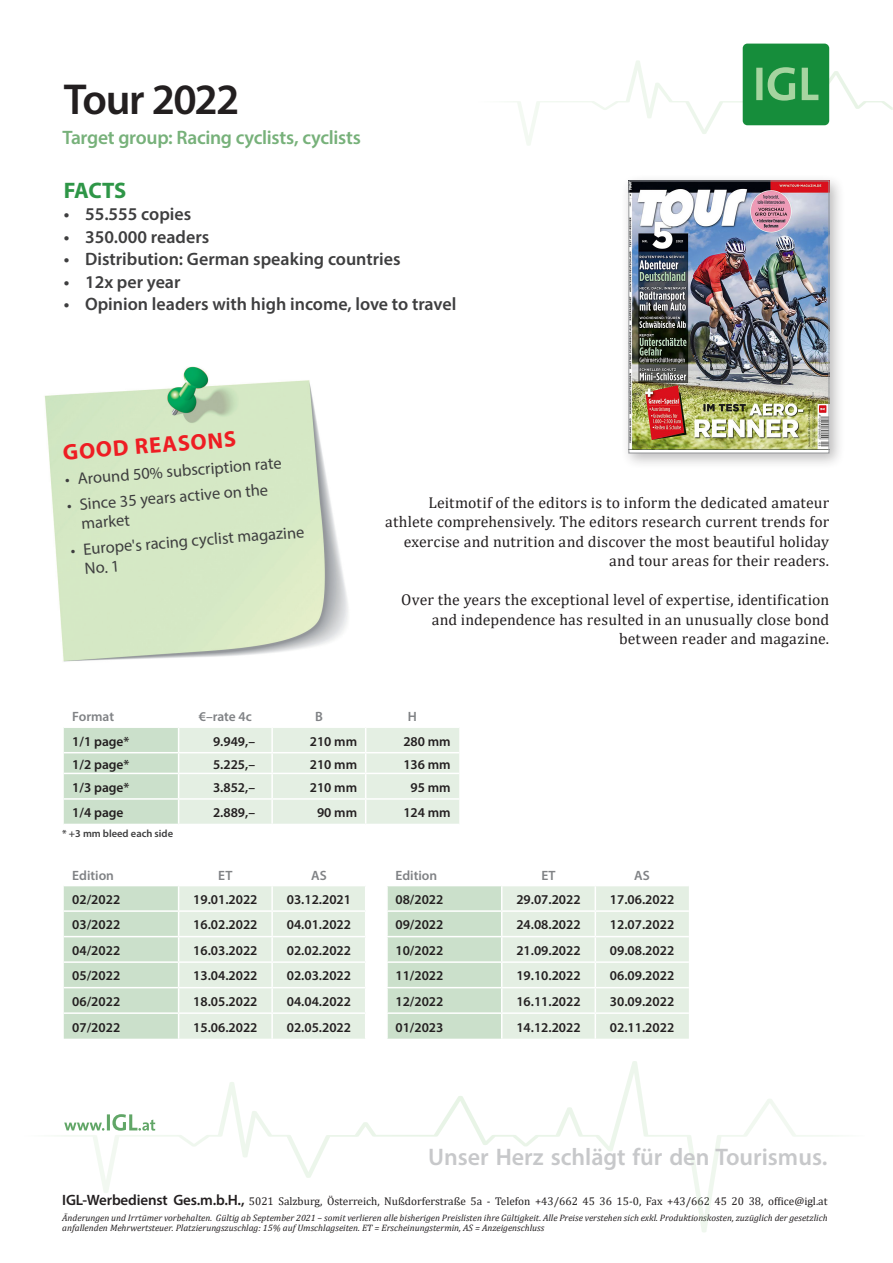
<style>
.page{position:relative;width:893px;height:1263px;background:#fff}
.page>*{position:absolute;margin:0;border:0;box-sizing:border-box;transform-origin:0 0}
.Head_schwarz{font:600 43.5px "Myriad Pro";letter-spacing:-.035em;color:#231f20}
.t1{font:600 24px "Myriad Pro";color:#c7c8ca}
.Aufzählung_Post_it{font:700 22.5px "Myriad Pro";color:#ee1d23}
.Facts{font:700 22.5px "Myriad Pro";letter-spacing:-.015em;color:#2e9647}
.Subhead_grün{font:600 19.5px "Myriad Pro";letter-spacing:-.015em;color:#77b17a}
.t2{font:600 18px "Myriad Pro";color:#3e3e3f}
.t3{font:16.5px/18.9px "Myriad Pro";color:#3e3e3f}
.Fließ{font:15.75px/19.5px "Cambria";letter-spacing:.01em;color:#231f20;text-align:right}
.t4{font:600 13.5px "Myriad Pro";color:#231f20}
.t5{font:600 13.5px "Myriad Pro";color:#808285}
.t6{font:11.25px "Cambria";color:#231f20}
.Facts-2{font:600 10.5px "Myriad Pro";color:#3e3e3f}
.t7{font:italic 9.3px/10.5px "Cambria";color:#231f20}
.s1{color:#fff}
.s2{font-family:"Myriad Pro";font-weight:600;font-size:15px}
</style>
<div class="page">
<svg style="left:57px;top:1061px;width:779px;height:171px"></svg>
<div style="left:743px;top:44px;width:86px;height:81px;background:#168d3b;border-radius:5px"></div>
<svg style="left:510px;top:60px;width:383px;height:85px"></svg>
<img style="left:44px;top:366px;width:304px;height:296px">
<div style="left:621px;top:173px;width:224px;height:296px;background:#231f20;opacity:.3"></div>
<img style="left:631px;top:183px;width:196px;height:266px">
<div style="left:629px;top:181px;width:200px;height:272px;border:1px solid #939598"></div>
<div style="left:64px;top:886px;width:114px;height:153px;background:#cbe0cb"></div>
<svg style="left:179px;top:886px;width:510px;height:153px;background:#deebdd"></svg>
<hr style="left:271px;top:886px;width:2px;height:24px;background:#fff">
<hr style="left:386px;top:886px;width:2px;height:24px;background:#fff">
<hr style="left:64px;top:910px;width:115px;height:2px;background:#fff">
<hr style="left:179px;top:910px;width:93px;height:2px;background:#fff">
<hr style="left:272px;top:910px;width:94px;height:2px;background:#fff">
<hr style="left:271px;top:912px;width:2px;height:24px;background:#fff">
<hr style="left:387px;top:910px;width:115px;height:2px;background:#fff">
<hr style="left:386px;top:912px;width:2px;height:24px;background:#fff">
<hr style="left:502px;top:910px;width:93px;height:2px;background:#fff">
<hr style="left:595px;top:910px;width:94px;height:2px;background:#fff">
<hr style="left:64px;top:936px;width:115px;height:1px;background:#fff">
<hr style="left:179px;top:936px;width:93px;height:1px;background:#fff">
<hr style="left:272px;top:936px;width:94px;height:1px;background:#fff">
<hr style="left:271px;top:937px;width:2px;height:24px;background:#fff">
<hr style="left:387px;top:936px;width:115px;height:1px;background:#fff">
<hr style="left:386px;top:937px;width:2px;height:24px;background:#fff">
<hr style="left:502px;top:936px;width:93px;height:1px;background:#fff">
<hr style="left:595px;top:936px;width:94px;height:1px;background:#fff">
<hr style="left:64px;top:961px;width:115px;height:2px;background:#fff">
<hr style="left:179px;top:961px;width:93px;height:2px;background:#fff">
<hr style="left:272px;top:961px;width:94px;height:2px;background:#fff">
<hr style="left:271px;top:963px;width:2px;height:24px;background:#fff">
<hr style="left:387px;top:961px;width:115px;height:2px;background:#fff">
<hr style="left:386px;top:963px;width:2px;height:24px;background:#fff">
<hr style="left:502px;top:961px;width:93px;height:2px;background:#fff">
<hr style="left:595px;top:961px;width:94px;height:2px;background:#fff">
<hr style="left:64px;top:987px;width:115px;height:1px;background:#fff">
<hr style="left:179px;top:987px;width:93px;height:1px;background:#fff">
<hr style="left:272px;top:987px;width:94px;height:1px;background:#fff">
<hr style="left:271px;top:988px;width:2px;height:24px;background:#fff">
<hr style="left:387px;top:987px;width:115px;height:1px;background:#fff">
<hr style="left:386px;top:988px;width:2px;height:24px;background:#fff">
<hr style="left:502px;top:987px;width:93px;height:1px;background:#fff">
<hr style="left:595px;top:987px;width:94px;height:1px;background:#fff">
<hr style="left:64px;top:1012px;width:115px;height:2px;background:#fff">
<hr style="left:179px;top:1012px;width:93px;height:2px;background:#fff">
<hr style="left:272px;top:1012px;width:94px;height:2px;background:#fff">
<hr style="left:271px;top:1014px;width:2px;height:25px;background:#fff">
<svg style="left:365px;top:886px;width:22px;height:153px"></svg>
<hr style="left:387px;top:1012px;width:115px;height:2px;background:#fff">
<hr style="left:386px;top:1014px;width:2px;height:25px;background:#fff">
<hr style="left:502px;top:1012px;width:93px;height:2px;background:#fff">
<svg style="left:501px;top:886px;width:1px;height:153px"></svg>
<hr style="left:595px;top:1012px;width:94px;height:2px;background:#fff">
<svg style="left:595px;top:886px;width:1px;height:153px"></svg>
<svg style="left:64px;top:728px;width:395px;height:96px;background:#deebde"></svg>
<p class="Head_schwarz" style="left:64px;top:72px;width:177px">Tour 2022</p>
<p class="Subhead_grün" style="left:62px;top:126px;width:300px">Target group: Racing cyclists, cyclists</p>
<p class="Facts" style="left:64px;top:175px;width:64px">FACTS</p>
<p class="t2" style="left:64px;top:203px;width:129px">• 55.555 copies</p>
<p class="t2" style="left:64px;top:225px;width:147px">• 350.000 readers</p>
<p class="t2" style="left:64px;top:248px;width:338px">• Distribution: German speaking countries</p>
<p class="t2" style="left:64px;top:270px;width:118px">• 12x per year</p>
<p class="t2" style="left:64px;top:293px;width:394px">• Opinion leaders with high income, love to travel</p>
<p class="Aufzählung_Post_it" style="left:62px;top:438px;width:175px;rotate:-5deg">GOOD REASONS</p>
<p class="t3" style="left:64px;top:471px;width:219px;rotate:-5deg">• Around 50% subscription rate</p>
<p class="t3" style="left:79px;top:495px;width:191px;text-indent:-13px;rotate:-5deg">• Since 35 years active on the market</p>
<p class="t3" style="left:82px;top:540px;width:223px;text-indent:-13px;rotate:-5deg">• Europe's racing cyclist magazine<br>No. 1</p>
<p class="Fließ" style="left:385px;top:492px;width:445px">Leitmotif of the editors is to inform the dedicated amateur athlete comprehensively. The editors research current trends for exercise and nutrition and discover the most beautiful holiday and tour areas for their readers.</p>
<p class="Fließ" style="left:401px;top:590px;width:429px">Over the years the exceptional level of expertise, identification and independence has resulted in an unusually close bond</p>
<p class="Fließ" style="left:619px;top:629px;width:212px">between reader and magazine.</p>
<p class="t5" style="left:72px;top:708px;width:43px">Format</p>
<p class="t5" style="left:199px;top:708px;width:55px"><span class="s1">€</span>–rate 4c</p>
<p class="t5" style="left:315px;top:708px;width:9px">B</p>
<p class="t5" style="left:408px;top:708px;width:11px">H</p>
<p class="t4" style="left:72px;top:732px;width:59px">1/1 page*</p>
<p class="t4" style="left:213px;top:732px;width:44px">9.949,–</p>
<p class="t4" style="left:310px;top:732px;width:49px">210 mm</p>
<p class="t4" style="left:403px;top:732px;width:49px">280 mm</p>
<p class="t4" style="left:72px;top:755px;width:59px">1/2 page*</p>
<p class="t4" style="left:213px;top:755px;width:44px">5.225,–</p>
<p class="t4" style="left:310px;top:755px;width:49px">210 mm</p>
<p class="t4" style="left:403px;top:755px;width:49px">136 mm</p>
<p class="t4" style="left:72px;top:779px;width:59px">1/3 page*</p>
<p class="t4" style="left:213px;top:779px;width:44px">3.852,–</p>
<p class="t4" style="left:310px;top:779px;width:49px">210 mm</p>
<p class="t4" style="left:411px;top:779px;width:42px">95 mm</p>
<p class="t4" style="left:72px;top:804px;width:53px">1/4 page</p>
<p class="t4" style="left:213px;top:804px;width:44px">2.889,–</p>
<p class="t4" style="left:317px;top:804px;width:42px">90 mm</p>
<p class="t4" style="left:403px;top:804px;width:49px">124 mm</p>
<p class="Facts-2" style="left:62px;top:826px;width:112px">* +3 mm bleed each side</p>
<p class="t5" style="left:72px;top:866px;width:43px">Edition</p>
<p class="t5" style="left:218px;top:866px;width:16px">ET</p>
<p class="t5" style="left:311px;top:866px;width:17px">AS</p>
<p class="t5" style="left:395px;top:866px;width:43px">Edition</p>
<p class="t5" style="left:541px;top:866px;width:16px">ET</p>
<p class="t5" style="left:634px;top:866px;width:17px">AS</p>
<p class="t4" style="left:72px;top:891px;width:49px">02/2022</p>
<p class="t4" style="left:193px;top:891px;width:66px">19.01.2022</p>
<p class="t4" style="left:287px;top:891px;width:66px">03.12.2021</p>
<p class="t4" style="left:395px;top:891px;width:49px">08/2022</p>
<p class="t4" style="left:516px;top:891px;width:66px">29.07.2022</p>
<p class="t4" style="left:610px;top:891px;width:66px">17.06.2022</p>
<p class="t4" style="left:72px;top:916px;width:49px">03/2022</p>
<p class="t4" style="left:193px;top:916px;width:66px">16.02.2022</p>
<p class="t4" style="left:287px;top:916px;width:66px">04.01.2022</p>
<p class="t4" style="left:395px;top:916px;width:49px">09/2022</p>
<p class="t4" style="left:516px;top:916px;width:66px">24.08.2022</p>
<p class="t4" style="left:610px;top:916px;width:66px">12.07.2022</p>
<p class="t4" style="left:72px;top:942px;width:49px">04/2022</p>
<p class="t4" style="left:193px;top:942px;width:66px">16.03.2022</p>
<p class="t4" style="left:287px;top:942px;width:66px">02.02.2022</p>
<p class="t4" style="left:395px;top:942px;width:49px">10/2022</p>
<p class="t4" style="left:516px;top:942px;width:66px">21.09.2022</p>
<p class="t4" style="left:610px;top:942px;width:66px">09.08.2022</p>
<p class="t4" style="left:72px;top:967px;width:49px">05/2022</p>
<p class="t4" style="left:193px;top:967px;width:66px">13.04.2022</p>
<p class="t4" style="left:287px;top:967px;width:66px">02.03.2022</p>
<p class="t4" style="left:395px;top:967px;width:49px">11/2022</p>
<p class="t4" style="left:516px;top:967px;width:66px">19.10.2022</p>
<p class="t4" style="left:610px;top:967px;width:66px">06.09.2022</p>
<p class="t4" style="left:72px;top:993px;width:49px">06/2022</p>
<p class="t4" style="left:193px;top:993px;width:66px">18.05.2022</p>
<p class="t4" style="left:287px;top:993px;width:66px">04.04.2022</p>
<p class="t4" style="left:395px;top:993px;width:49px">12/2022</p>
<p class="t4" style="left:516px;top:993px;width:66px">16.11.2022</p>
<p class="t4" style="left:610px;top:993px;width:66px">30.09.2022</p>
<p class="t4" style="left:72px;top:1018px;width:49px">07/2022</p>
<p class="t4" style="left:193px;top:1018px;width:66px">15.06.2022</p>
<p class="t4" style="left:287px;top:1018px;width:66px">02.05.2022</p>
<p class="t4" style="left:395px;top:1018px;width:49px">01/2023</p>
<p class="t4" style="left:516px;top:1018px;width:66px">14.12.2022</p>
<p class="t4" style="left:610px;top:1018px;width:66px">02.11.2022</p>
<h2 class="t1" style="left:428px;top:1141px;width:401px">Unser Herz schlägt für den Tourismus.</h2>
<p class="t6" style="left:62px;top:1195px;width:767px"><span class="s2">IGL-Werbedienst Ges.m.b.H.,</span> 5021 Salzburg, Österreich, Nußdorferstraße 5a - Telefon +43/662 45 36 15-0, Fax +43/662 45 20 38, office@igl.at</p>
<p class="t7" style="left:62px;top:1212px;width:767px">Änderungen und Irrtümer vorbehalten. Gültig ab September 2021 – somit verlieren alle bisherigen Preislisten ihre Gültigkeit. Alle Preise verstehen sich exkl. Produktionskosten, zuzüglich der gesetzlich anfallenden Mehrwertsteuer. Platzierungszuschlag: 15% auf Umschlagseiten. ET = Erscheinungstermin, AS = Anzeigenschluss</p>
</div>
